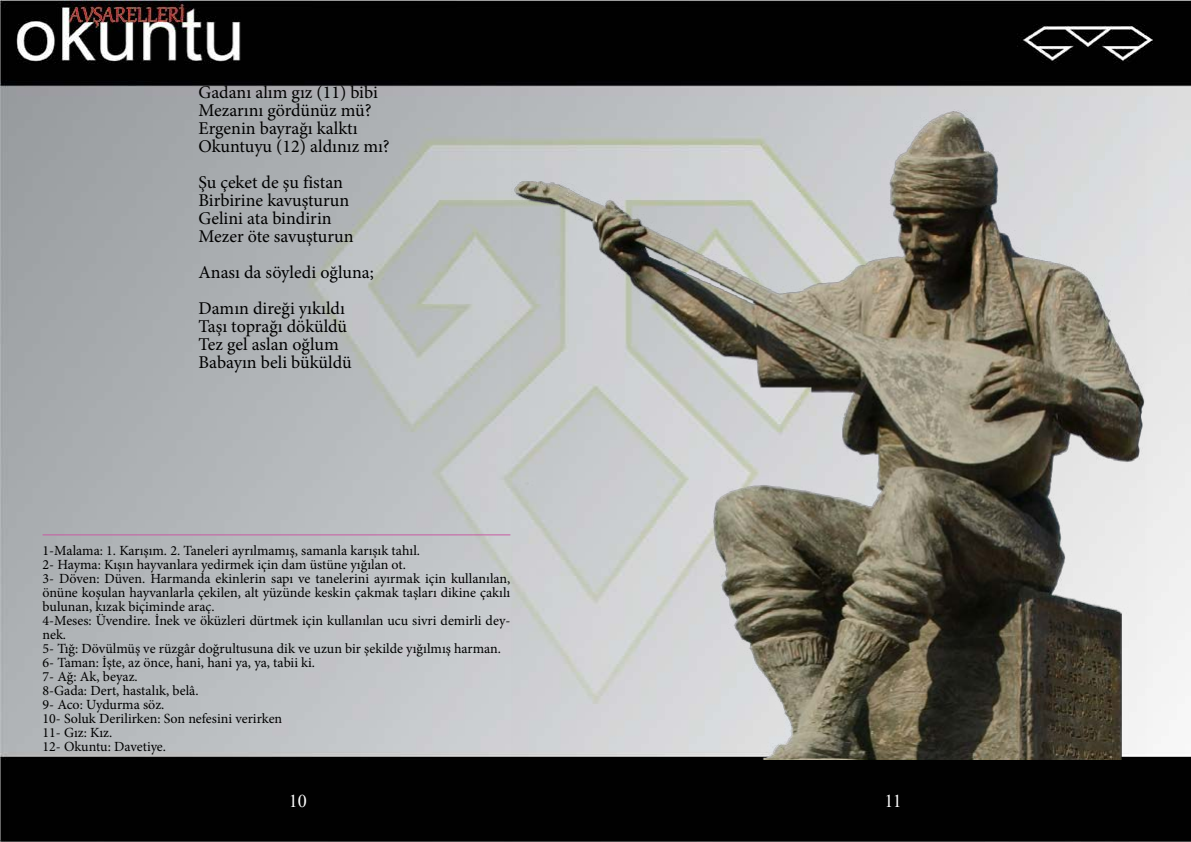
<style>
.page{position:relative;width:1191px;height:842px;background:#fff}
.page>*{position:absolute;margin:0;border:0;box-sizing:border-box;transform-origin:0 0}
.t1{font:18px/18px "Minion Pro";color:#000}
.t2{font:18px "Times New Roman";color:#fff}
.t3{font:14px/14px "Minion Pro";color:#000}
</style>
<div class="page">
<img style="left:0;top:0;width:1190px;height:842px">
<hr style="left:43px;top:534px;width:467px;height:1px;background:#c85ba2">
<img style="left:512px;top:85px;width:634px;height:674px">
<p class="t1" style="left:198px;top:83px;width:193px">Gadanı alım gız (11) bibi<br>Mezarını gördünüz mü?<br>Ergenin bayrağı kalktı<br>Okuntuyu (12) aldınız mı?</p>
<p class="t1" style="left:198px;top:173px;width:157px">Şu çeket de şu fistan<br>Birbirine kavuşturun<br>Gelini ata bindirin<br>Mezer öte savuşturun</p>
<p class="t1" style="left:198px;top:254px;width:177px;line-height:36px">Anası da söyledi oğluna;<br>Damın direği yıkıldı</p>
<p class="t1" style="left:198px;top:317px;width:155px">Taşı toprağı döküldü<br>Tez gel aslan oğlum<br>Babayın beli büküldü</p>
<p class="t3" style="left:43px;top:543px;width:469px">1-Malama: 1. Karışım. 2. Taneleri ayrılmamış, samanla karışık tahıl.<br>2- Hayma: Kışın hayvanlara yedirmek için dam üstüne yığılan ot.<br>3- Döven: Düven. Harmanda ekinlerin sapı ve tanelerini ayırmak için kullanılan, önüne koşulan hayvanlarla çekilen, alt yüzünde keskin çakmak taşları dikine çakılı bulunan, kızak biçiminde araç.<br>4-Meses: Üvendire. İnek ve öküzleri dürtmek için kullanılan ucu sivri demirli dey&shy;nek.<br>5- Tığ: Dövülmüş ve rüzgâr doğrultusuna dik ve uzun bir şekilde yığılmış harman.<br>6- Taman: İşte, az önce, hani, hani ya, ya, tabii ki.<br>7- Ağ: Ak, beyaz.<br>8-Gada: Dert, hastalık, belâ.<br>9- Aco: Uydurma söz.<br>10- Soluk Derilirken: Son nefesini verirken<br>11- Gız: Kız.<br>12- Okuntu: Davetiye.</p>
<p class="t2" style="left:289px;top:788px;width:19px">10</p>
<p class="t2" style="left:884px;top:788px;width:19px">11</p>
</div>
